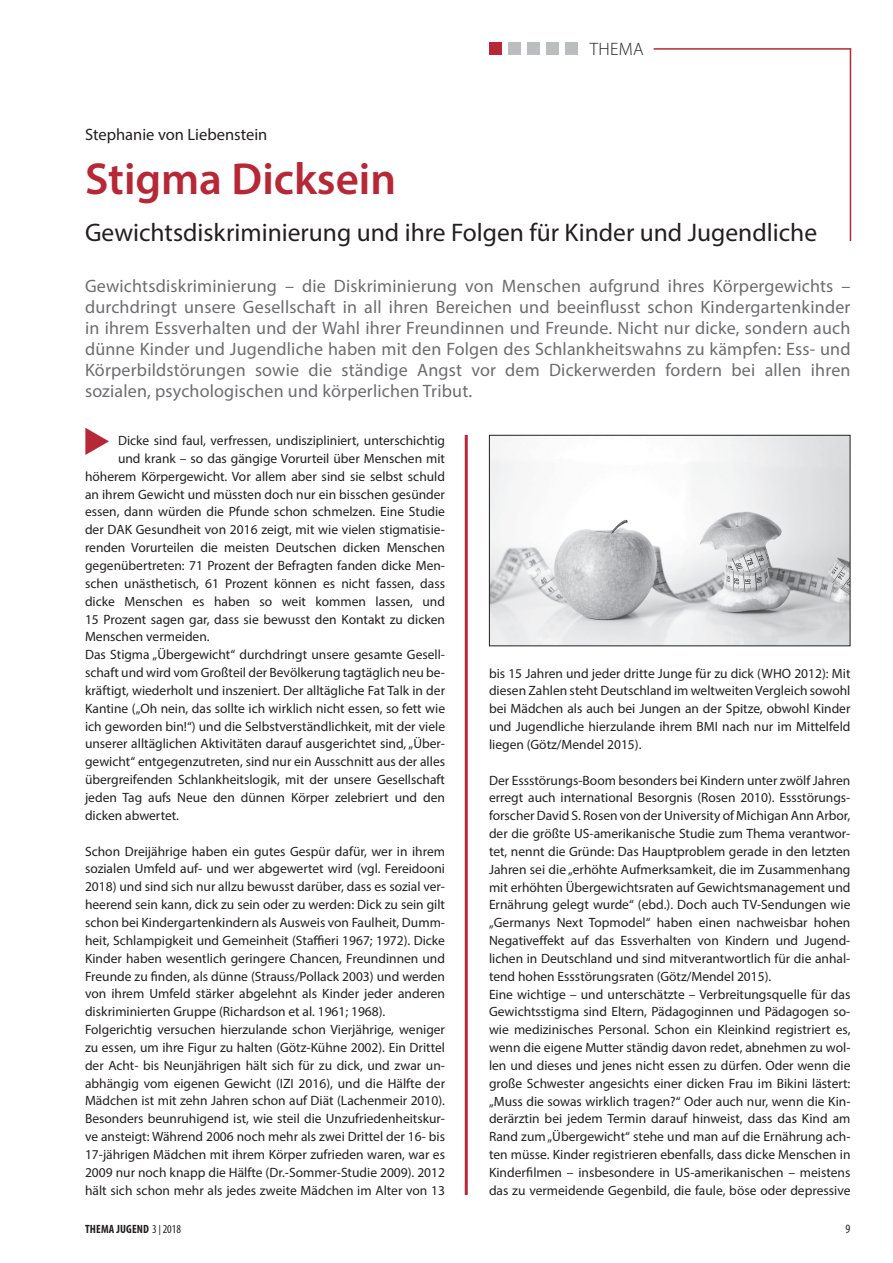
<style>
.page{position:relative;width:893px;height:1263px;background:#fff}
.page>*{position:absolute;margin:0;border:0;box-sizing:border-box;transform-origin:0 0}
.t1{font:600 45px "Myriad Pro";color:#b72837}
.t2{font:25.5px "Myriad Pro";color:#231f20}
.t3{font:18px/21px "Myriad Pro";letter-spacing:.01em;color:#6c6d70;text-align:justify}
.t4{font:300 18px "Myriad Pro";color:#231f20}
.t5{font:16.5px "Myriad Pro";color:#231f20}
.t6{font:13.5px/17.9px "Myriad Pro";color:#231f20}
.t7{font:condensed 12.75px "Myriad Pro";color:#231f20}
.t8{font:700 condensed 12px "Myriad Pro";letter-spacing:.01em;color:#231f20}
.s1{font-weight:400}
.s2{font-family:"Futura T";font-weight:300}
</style>
<div class="page">
<hr style="left:465px;top:435px;width:3px;height:760px;background:#b72837">
<div style="left:489px;top:43px;width:13px;height:12px;background:#b72837"></div>
<div style="left:508px;top:43px;width:13px;height:12px;background:#bcbdc0"></div>
<div style="left:527px;top:43px;width:13px;height:12px;background:#bcbdc0"></div>
<div style="left:546px;top:43px;width:13px;height:12px;background:#bcbdc0"></div>
<div style="left:566px;top:43px;width:12px;height:12px;background:#bcbdc0"></div>
<hr style="left:654px;top:48px;width:196px;height:2px;background:#b72837">
<hr style="left:850px;top:48px;width:1px;height:193px;background:#b72837">
<img style="left:491px;top:437px;width:357px;height:207px">
<div style="left:489px;top:435px;width:361px;height:211px;border:1px solid #231f20"></div>
<h3 class="t4" style="left:590px;top:38px;width:21px">Them</h3>
<h3 class="t4" style="left:633px;top:38px;width:12px">A</h3>
<p class="t5" style="left:85px;top:124px;width:184px">Stephanie von Liebenstein</p>
<h1 class="t1" style="left:85px;top:151px;width:313px">Stigma Dicksein</h1>
<h2 class="t2" style="left:85px;top:217px;width:734px">Gewichtsdiskriminierung und ihre Folgen für Kinder und Jugendliche</h2>
<p class="t3" style="left:85px;top:275px;width:767px">Gewichtsdiskriminierung – die Diskriminierung von Menschen aufgrund ihres Körpergewichts – durchdringt unsere Gesellschaft in all ihren Bereichen und beeinflusst schon Kindergartenkinder in ihrem Essverhalten und der Wahl ihrer Freundinnen und Freunde. Nicht nur dicke, sondern auch dünne Kinder und Jugendliche haben mit den Folgen des Schlankheitswahns zu kämpfen: Ess- und Körperbildstörungen sowie die ständige Angst vor dem Dickerwerden fordern bei allen ihren sozialen, psychologischen und körperlichen Tribut.</p>
<p class="t6" style="left:118px;top:431px;width:328px">Dicke sind faul, verfressen, undiszipliniert, unterschichtig</p>
<p class="t6" style="left:118px;top:449px;width:329px">und krank – so das gängige Vorurteil über Menschen mit</p>
<p class="t6" style="left:85px;top:467px;width:362px">höherem Körpergewicht. Vor allem aber sind sie selbst schuld</p>
<p class="t6" style="left:85px;top:485px;width:361px">an ihrem Gewicht und müssten doch nur ein bisschen gesünder</p>
<p class="t6" style="left:85px;top:503px;width:361px">essen, dann würden die Pfunde schon schmelzen. Eine Studie</p>
<p class="t6" style="left:85px;top:521px;width:362px">der DAK Gesundheit von 2016 zeigt, mit wie vielen stigmatisie-</p>
<p class="t6" style="left:85px;top:538px;width:361px">renden Vorurteilen die meisten Deutschen dicken Menschen</p>
<p class="t6" style="left:85px;top:556px;width:362px">gegenübertreten: 71 Prozent der Befragten fanden dicke Men-</p>
<p class="t6" style="left:85px;top:574px;width:362px">schen unästhetisch, 61 Prozent können es nicht fassen, dass</p>
<p class="t6" style="left:85px;top:592px;width:361px">dicke Menschen es haben so weit kommen lassen, und</p>
<p class="t6" style="left:85px;top:610px;width:361px">15 Prozent sagen gar, dass sie bewusst den Kontakt zu dicken</p>
<p class="t6" style="left:85px;top:628px;width:126px">Menschen vermeiden.</p>
<p class="t6" style="left:85px;top:645px;width:362px">Das Stigma „Übergewicht“ durchdringt unsere gesamte Gesell-</p>
<p class="t6" style="left:85px;top:663px;width:362px">schaft und wird vom Großteil der Bevölkerung tagtäglich neu be-</p>
<p class="t6" style="left:85px;top:681px;width:362px">kräftigt, wiederholt und inszeniert. Der alltägliche Fat Talk in der</p>
<p class="t6" style="left:85px;top:699px;width:362px">Kantine („Oh nein, das sollte ich wirklich nicht essen, so fett wie</p>
<p class="t6" style="left:85px;top:717px;width:362px">ich geworden bin!“) und die Selbstverständlichkeit, mit der viele</p>
<p class="t6" style="left:85px;top:735px;width:362px">unserer alltäglichen Aktivitäten darauf ausgerichtet sind, „Über-</p>
<p class="t6" style="left:85px;top:753px;width:362px">gewicht“ entgegenzutreten, sind nur ein Ausschnitt aus der alles</p>
<p class="t6" style="left:85px;top:770px;width:362px">übergreifenden Schlankheitslogik, mit der unsere Gesellschaft</p>
<p class="t6" style="left:85px;top:788px;width:361px">jeden Tag aufs Neue den dünnen Körper zelebriert und den</p>
<p class="t6" style="left:85px;top:806px;width:96px">dicken abwertet.</p>
<p class="t6" style="left:85px;top:842px;width:362px">Schon Dreijährige haben ein gutes Gespür dafür, wer in ihrem sozialen Umfeld auf- und wer abgewertet wird (vgl. Fereidooni 2018) und sind sich nur allzu bewusst darüber, dass es sozial ver&shy;heerend sein kann, dick zu sein oder zu werden: Dick zu sein gilt schon bei Kindergartenkindern als Ausweis von Faulheit, Dumm&shy;heit, Schlampigkeit und Gemeinheit (Staffieri 1967; 1972). Dicke Kinder haben wesentlich geringere Chancen, Freundinnen und Freunde zu finden, als dünne (Strauss/Pollack 2003) und werden von ihrem Umfeld stärker abgelehnt als Kinder jeder anderen diskriminierten Gruppe (Richardson et al. 1961; 1968).<br>Folgerichtig versuchen hierzulande schon Vierjährige, weniger zu essen, um ihre Figur zu halten (Götz-Kühne 2002). Ein Drittel der Acht- bis Neunjährigen hält sich für zu dick, und zwar un&shy;abhängig vom eigenen Gewicht (IZI 2016), und die Hälfte der Mädchen ist mit zehn Jahren schon auf Diät (Lachenmeir 2010).<br>Besonders beunruhigend ist, wie steil die Unzufriedenheitskur&shy;ve ansteigt: Während 2006 noch mehr als zwei Drittel der 16- bis 17-jährigen Mädchen mit ihrem Körper zufrieden waren, war es 2009 nur noch knapp die Hälfte (Dr.-Sommer-Studie 2009). 2012 hält sich schon mehr als jedes zweite Mädchen im Alter von 13</p>
<p class="t6" style="left:489px;top:664px;width:363px;text-align:justify">bis 15 Jahren und jeder dritte Junge für zu dick (WHO 2012): Mit diesen Zahlen steht Deutschland im weltweiten Vergleich sowohl bei Mädchen als auch bei Jungen an der Spitze, obwohl Kinder und Jugendliche hierzulande ihrem BMI nach nur im Mittelfeld liegen (Götz/Mendel 2015).</p>
<p class="t6" style="left:489px;top:771px;width:363px">Der Essstörungs-Boom besonders bei Kindern unter zwölf Jahren erregt auch international Besorgnis (Rosen 2010). Essstörungs&shy;forscher David S. Rosen von der University of Michigan Ann Arbor, der die größte US-amerikanische Studie zum Thema verantwor&shy;tet, nennt die Gründe: Das Hauptproblem gerade in den letzten Jahren sei die „erhöhte Aufmerksamkeit, die im Zusammenhang mit erhöhten Übergewichtsraten auf Gewichtsmanagement und Ernährung gelegt wurde“ (ebd.). Doch auch TV-Sendungen wie „Germanys Next Topmodel“ haben einen nachweisbar hohen Negativeffekt auf das Essverhalten von Kindern und Jugend&shy;lichen in Deutschland und sind mitverantwortlich für die anhal&shy;tend hohen Essstörungsraten (Götz/Mendel 2015).<br>Eine wichtige – und unterschätzte – Verbreitungsquelle für das Gewichtsstigma sind Eltern, Pädagoginnen und Pädagogen so&shy;wie medizinisches Personal. Schon ein Kleinkind registriert es, wenn die eigene Mutter ständig davon redet, abnehmen zu wol&shy;len und dieses und jenes nicht essen zu dürfen. Oder wenn die große Schwester angesichts einer dicken Frau im Bikini lästert: „Muss die sowas wirklich tragen?“ Oder auch nur, wenn die Kin&shy;derärztin bei jedem Termin darauf hinweist, dass das Kind am Rand zum „Übergewicht“ stehe und man auf die Ernährung ach&shy;ten müsse. Kinder registrieren ebenfalls, dass dicke Menschen in Kinderfilmen – insbesondere in US-amerikanischen – meistens das zu vermeidende Gegenbild, die faule, böse oder depressive</p>
<p class="t8" style="left:85px;top:1222px;width:98px">THEMA JUGEND <span class="s1">3</span><span class="s2">|</span><span class="s1">2018</span></p>
<p class="t7" style="left:845px;top:1221px;width:6px">9</p>
</div>
